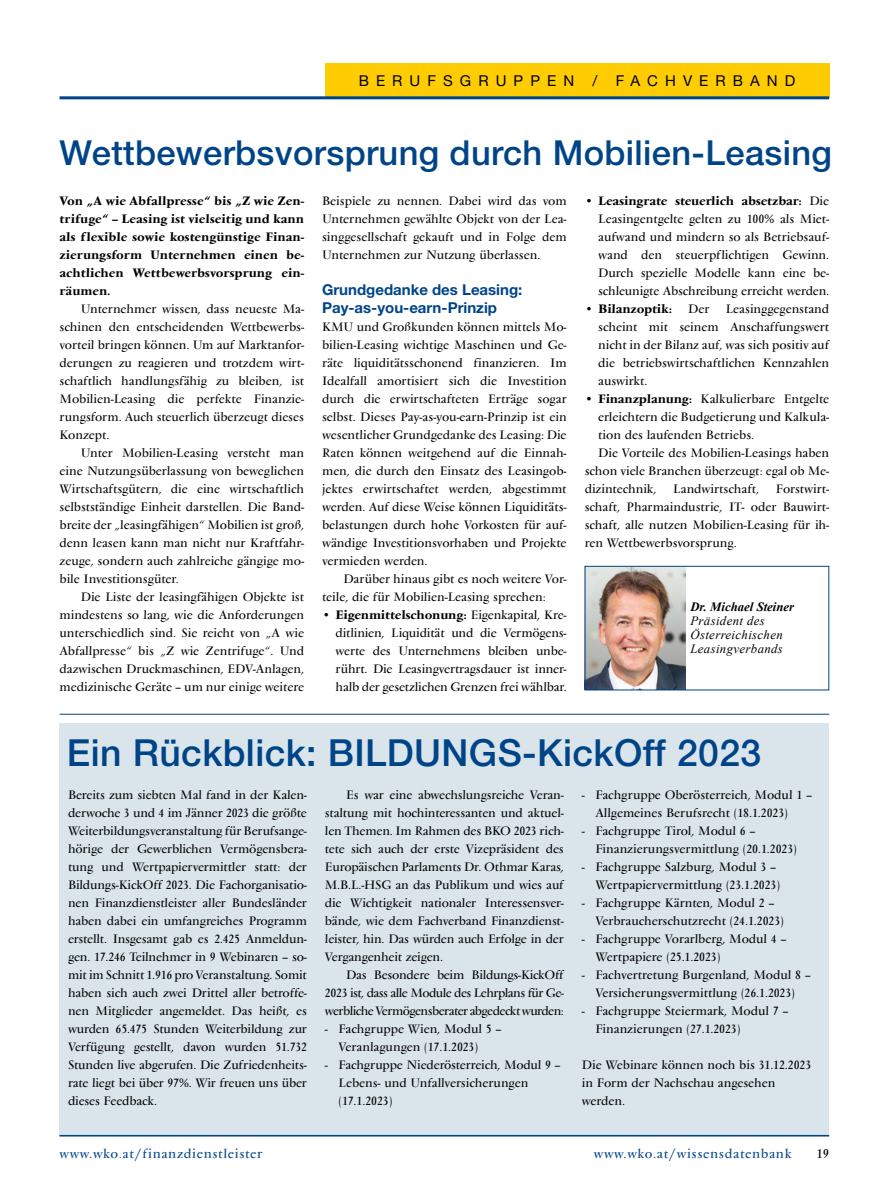
<style>
.page{position:relative;width:893px;height:1191px;background:#fff}
.page>*{position:absolute;margin:0;border:0;box-sizing:border-box;transform-origin:0 0}
.t1{font:500 37.35px "Helvetica Neue LT Std";letter-spacing:.01em;color:#048}
.t2{font:500 34.5px "Helvetica Neue LT Std";letter-spacing:.01em;color:#048}
.t3{font:700 15px/18px "Helvetica Neue LT Std";color:#048}
.t4{font:15px "Helvetica Neue LT Std";letter-spacing:.47em;color:#000}
.t5{font:13.5px "Vendome Pro";letter-spacing:.05em;color:#048}
.t6{font:13.5px "Vendome Pro";color:#000}
.t7{font:12.75px/18px "Vendome Pro";color:#000;text-align:justify}
.t8{font:700 12.75px/18px "Vendome Pro";color:#000;text-align:justify}
.t9{font:italic 12.75px/14.2px "Times New Roman";letter-spacing:.03em;color:#000}
.t10{font:italic 700 12.75px "Times New Roman";color:#000}
.s1{font-weight:700}
.s2{font-weight:400}
</style>
<div class="page">
<div style="left:60px;top:723px;width:769px;height:413px;background:#dae5eb"></div>
<div style="left:325px;top:64px;width:504px;height:34px;background:#fecc00"></div>
<hr style="left:60px;top:96px;width:769px;height:3px;background:#048">
<img style="left:587px;top:568px;width:98px;height:120px">
<div style="left:585px;top:566px;width:244px;height:124px;border:1px solid #048"></div>
<hr style="left:60px;top:714px;width:769px;height:1px;background:#048">
<hr style="left:60px;top:1135px;width:769px;height:1px;background:#048">
<p class="t4" style="left:359px;top:72px;width:438px">BERUFSGRUPPEN / FACHVERBAND</p>
<h2 class="t2" style="left:60px;top:132px;width:774px">Wettbewerbsvorsprung durch Mobilien-Leasing</h2>
<p class="t8" style="left:60px;top:191px;width:246px">Von „A wie Abfallpresse“ bis „Z wie Zen&shy;trifuge“ – Leasing ist vielseitig und kann als flexible sowie kostengünstige Finan&shy;zierungsform Unternehmen einen be&shy;achtlichen Wettbewerbsvorsprung ein&shy;räumen.</p>
<p class="t7" style="left:60px;top:299px;width:246px;text-indent:21px">Unternehmer wissen, dass neueste Ma&shy;schinen den entscheidenden Wettbewerbs&shy;vorteil bringen können. Um auf Marktanfor&shy;derungen zu reagieren und trotzdem wirt&shy;schaftlich handlungsfähig zu bleiben, ist Mobilien-Leasing die perfekte Finanzie&shy;rungsform. Auch steuerlich überzeugt dieses Konzept.</p>
<p class="t7" style="left:60px;top:443px;width:246px;text-indent:21px">Unter Mobilien-Leasing versteht man eine Nutzungsüberlassung von beweglichen Wirtschaftsgütern, die eine wirtschaftlich selbstständige Einheit darstellen. Die Band&shy;breite der „leasingfähigen“ Mobilien ist groß, denn leasen kann man nicht nur Kraftfahr&shy;zeuge, sondern auch zahlreiche gängige mo&shy;bile Investitionsgüter.</p>
<p class="t7" style="left:60px;top:587px;width:246px;text-indent:21px">Die Liste der leasingfähigen Objekte ist mindestens so lang, wie die Anforderungen unterschiedlich sind. Sie reicht von „A wie Abfallpresse“ bis „Z wie Zentrifuge“. Und dazwischen Druckmaschinen, EDV-Anlagen, medizinische Geräte – um nur einige weitere</p>
<p class="t7" style="left:322px;top:191px;width:246px">Beispiele zu nennen. Dabei wird das vom Unternehmen gewählte Objekt von der Lea&shy;singgesellschaft gekauft und in Folge dem Unternehmen zur Nutzung überlassen.</p>
<p class="t3" style="left:322px;top:280px;width:202px">Grundgedanke des Leasing:<br>Pay-as-you-earn-Prinzip</p>
<p class="t7" style="left:322px;top:317px;width:246px">KMU und Großkunden können mittels Mo&shy;bilien-Leasing wichtige Maschinen und Ge&shy;räte liquiditätsschonend finanzieren. Im Idealfall amortisiert sich die Investition durch die erwirtschafteten Erträge sogar selbst. Dieses Pay-as-you-earn-Prinzip ist ein wesentlicher Grundgedanke des Leasing: Die Raten können weitgehend auf die Einnah&shy;men, die durch den Einsatz des Leasingob&shy;jektes erwirtschaftet werden, abgestimmt werden. Auf diese Weise können Liquiditäts&shy;belastungen durch hohe Vorkosten für auf&shy;wändige Investitionsvorhaben und Projekte vermieden werden.</p>
<p class="t7" style="left:322px;top:569px;width:246px;text-indent:21px">Darüber hinaus gibt es noch weitere Vor&shy;teile, die für Mobilien-Leasing sprechen:</p>
<p class="t7" style="left:336px;top:605px;width:233px;text-indent:-14px">• <span class="s1">Eigenmittelschonung:</span> Eigenkapital, Kre&shy;ditlinien, Liquidität und die Vermögens&shy;werte des Unternehmens bleiben unbe&shy;rührt. Die Leasingvertragsdauer ist inner&shy;halb der gesetzlichen Grenzen frei wählbar.</p>
<p class="t7" style="left:598px;top:191px;width:233px;text-indent:-14px">• <span class="s1">Leasingrate steuerlich absetzbar:</span> Die Leasingentgelte gelten zu 100% als Miet&shy;aufwand und mindern so als Betriebsauf&shy;wand den steuerpflichtigen Gewinn.<br>Durch spezielle Modelle kann eine be&shy;schleunigte Abschreibung erreicht werden.</p>
<p class="t8" style="left:585px;top:299px;width:89px"><span class="s2">•</span> Bilanzoptik:</p>
<p class="t7" style="left:688px;top:299px;width:23px">Der</p>
<p class="t7" style="left:598px;top:299px;width:233px;text-indent:128px">Leasinggegenstand scheint mit seinem Anschaffungswert nicht in der Bilanz auf, was sich positiv auf die betriebswirtschaftlichen Kennzahlen auswirkt.</p>
<p class="t7" style="left:585px;top:389px;width:246px">• <span class="s1">Finanzplanung:</span> Kalkulierbare Entgelte</p>
<p class="t7" style="left:598px;top:407px;width:233px">erleichtern die Budgetierung und Kalkula-</p>
<p class="t7" style="left:598px;top:425px;width:158px">tion des laufenden Betriebs.</p>
<p class="t7" style="left:598px;top:443px;width:233px">Die Vorteile des Mobilien-Leasings haben</p>
<p class="t7" style="left:585px;top:461px;width:246px">schon viele Branchen überzeugt: egal ob Me-</p>
<p class="t7" style="left:585px;top:479px;width:73px">dizintechnik,</p>
<p class="t7" style="left:673px;top:479px;width:87px">Landwirtschaft,</p>
<p class="t7" style="left:585px;top:479px;width:246px;text-indent:191px">Forstwirt&shy;schaft, Pharmaindustrie, IT- oder Bauwirt&shy;schaft, alle nutzen Mobilien-Leasing für ih&shy;ren Wettbewerbsvorsprung.</p>
<p class="t10" style="left:690px;top:597px;width:105px">Dr. Michael Steiner</p>
<p class="t9" style="left:690px;top:613px;width:94px">Präsident des<br>Österreichischen<br>Leasingverbands</p>
<h1 class="t1" style="left:67px;top:731px;width:696px">Ein Rückblick: BILDUNGS-KickOff 2023</h1>
<p class="t7" style="left:68px;top:785px;width:240px">Bereits zum siebten Mal fand in der Kalen&shy;derwoche 3 und 4 im Jänner 2023 die größte Weiterbildungsveranstaltung für Berufsange&shy;hörige der Gewerblichen Vermögensbera&shy;tung und Wertpapiervermittler statt: der Bildungs-KickOff 2023. Die Fachorganisatio&shy;nen Finanzdienstleister aller Bundesländer haben dabei ein umfangreiches Programm erstellt. Insgesamt gab es 2.425 Anmeldun&shy;gen. 17.246 Teilnehmer in 9 Webinaren – so&shy;mit im Schnitt 1.916 pro Veranstaltung. Somit haben sich auch zwei Drittel aller betroffe&shy;nen Mitglieder angemeldet. Das heißt, es wurden 65.475 Stunden Weiterbildung zur Verfügung gestellt, davon wurden 51.732<br>Stunden live abgerufen. Die Zufriedenheits&shy;rate liegt bei über 97%. Wir freuen uns über dieses Feedback.</p>
<p class="t7" style="left:325px;top:785px;width:240px;text-indent:21px">Es war eine abwechslungsreiche Veran&shy;staltung mit hochinteressanten und aktuel&shy;len Themen. Im Rahmen des BKO 2023 rich&shy;tete sich auch der erste Vizepräsident des Europäischen Parlaments Dr. Othmar Karas, M.B.L.-HSG an das Publikum und wies auf die Wichtigkeit nationaler Interessensver&shy;bände, wie dem Fachverband Finanzdienst&shy;leister, hin. Das würden auch Erfolge in der Vergangenheit zeigen.</p>
<p class="t7" style="left:325px;top:965px;width:240px;text-indent:21px">Das Besondere beim Bildungs-KickOff 2023 ist, dass alle Module des Lehrplans für Ge&shy;werbliche Vermögensberater abgedeckt wurden:</p>
<p class="t7" style="left:338px;top:1019px;width:165px;text-indent:-14px">- Fachgruppe Wien, Modul 5 –<br>Veranlagungen (17.1.2023)</p>
<p class="t7" style="left:338px;top:1055px;width:224px;text-align:left;text-indent:-14px">- Fachgruppe Niederösterreich, Modul 9 –<br>Lebens- und Unfallversicherungen (17.1.2023)</p>
<p class="t7" style="left:595px;top:785px;width:218px;text-indent:-14px">- Fachgruppe Oberösterreich, Modul 1 –<br>Allgemeines Berufsrecht (18.1.2023)</p>
<p class="t7" style="left:595px;top:821px;width:203px;text-indent:-14px">- Fachgruppe Tirol, Modul 6 –<br>Finanzierungsvermittlung (20.1.2023)</p>
<p class="t7" style="left:582px;top:857px;width:200px;text-align:right">- Fachgruppe Salzburg, Modul 3 –<br>Wertpapiervermittlung (23.1.2023)</p>
<p class="t7" style="left:595px;top:893px;width:190px;text-indent:-14px">- Fachgruppe Kärnten, Modul 2 –<br>Verbraucherschutzrecht (24.1.2023)</p>
<p class="t7" style="left:595px;top:929px;width:193px;text-indent:-14px">- Fachgruppe Vorarlberg, Modul 4 –<br>Wertpapiere (25.1.2023)</p>
<p class="t7" style="left:582px;top:965px;width:231px;text-align:center">- Fachvertretung Burgenland, Modul 8 –<br>Versicherungsvermittlung (26.1.2023)</p>
<p class="t7" style="left:595px;top:1001px;width:195px;text-indent:-14px">- Fachgruppe Steiermark, Modul 7 –<br>Finanzierungen (27.1.2023)</p>
<p class="t7" style="left:582px;top:1055px;width:231px;text-align:left">Die Webinare können noch bis 31.12.2023 in Form der Nachschau angesehen werden.</p>
<p class="t5" style="left:60px;top:1145px;width:204px">www.wko.at/finanzdienstleister</p>
<p class="t5" style="left:594px;top:1145px;width:199px">www.wko.at/wissensdatenbank</p>
<p class="t6" style="left:816px;top:1145px;width:14px">19</p>
</div>
